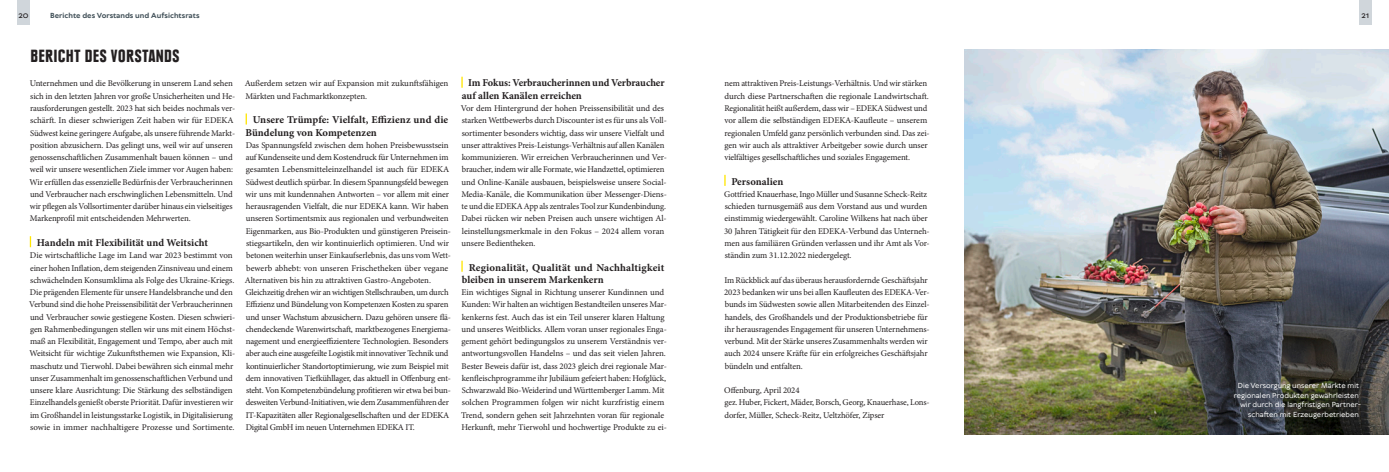
<style>
.page{position:relative;width:1389px;height:472px;background:#fff}
.page>*{position:absolute;margin:0;border:0;box-sizing:border-box;transform-origin:0 0}
.t1{font:900 condensed 17.5px "Plak Com";letter-spacing:.05em;color:#231f20}
.t2{font:700 10.5px/12.2px "Minion Pro";letter-spacing:.005em;color:#231f20}
.t3{font:8.75px/12.2px "Minion Pro";letter-spacing:-.015em;color:#231f20}
.t4{font:500 8.75px "TT Wellingtons";color:#231f20}
.t5{font:500 7px/9.6px "TT Wellingtons";color:#fff;text-align:right}
.t6{font:700 7px "TT Wellingtons";color:#425159}
</style>
<div class="page">
<img style="left:965px;top:50px;width:424px;height:384px">
<svg style="left:461px;top:77px;width:2px;height:11px"></svg>
<svg style="left:461px;top:260px;width:2px;height:11px"></svg>
<svg style="left:724px;top:175px;width:2px;height:11px"></svg>
<div style="left:1359px;top:0;width:13px;height:25px;background:#d0d6db"></div>
<div style="left:17px;top:0;width:13px;height:25px;background:#d0d6db"></div>
<p class="t4" style="left:18px;top:9px;width:12px">20</p>
<p class="t6" style="left:50px;top:10px;width:151px">Berichte des Vorstands und Aufsichtsrats</p>
<p class="t4" style="left:1362px;top:9px;width:9px">21</p>
<h1 class="t1" style="left:31px;top:46px;width:150px">BERICHT DES VORSTANDS</h1>
<p class="t3" style="left:30px;top:77px;width:207px">Unternehmen und die Bevölkerung in unserem Land sehen sich in den letzten Jahren vor große Unsicherheiten und He&shy;rausforderungen gestellt. 2023 hat sich beides nochmals ver&shy;schärft. In dieser schwierigen Zeit haben wir für EDEKA Südwest keine geringere Aufgabe, als unsere führende Markt&shy;position abzusichern. Das gelingt uns, weil wir auf unseren genossenschaftlichen Zusammenhalt bauen können – und weil wir unsere wesentlichen Ziele immer vor Augen haben:<br>Wir erfüllen das essenzielle Bedürfnis der Verbraucherinnen und Verbraucher nach erschwinglichen Lebensmitteln. Und wir pflegen als Vollsortimenter darüber hinaus ein vielseitiges Markenprofil mit entscheidenden Mehrwerten.</p>
<p class="t2" style="left:37px;top:236px;width:173px">Handeln mit Flexibilität und Weitsicht</p>
<p class="t3" style="left:29px;top:249px;width:207px">Die wirtschaftliche Lage im Land war 2023 bestimmt von einer hohen Inflation, dem steigenden Zinsniveau und einem schwächelnden Konsumklima als Folge des Ukraine-Kriegs.<br>Die prägenden Elemente für unsere Handelsbranche und den Verbund sind die hohe Preissensibilität der Verbraucherinnen und Verbraucher sowie gestiegene Kosten. Diesen schwieri&shy;gen Rahmenbedingungen stellen wir uns mit einem Höchst&shy;maß an Flexibilität, Engagement und Tempo, aber auch mit Weitsicht für wichtige Zukunftsthemen wie Expansion, Kli&shy;maschutz und Tierwohl. Dabei bewähren sich einmal mehr unser Zusammenhalt im genossenschaftlichen Verbund und unsere klare Ausrichtung: Die Stärkung des selbständigen Einzelhandels genießt oberste Priorität. Dafür investieren wir im Großhandel in leistungsstarke Logistik, in Digitalisierung sowie in immer nachhaltigere Prozesse und Sortimente.</p>
<p class="t3" style="left:245px;top:77px;width:205px">Außerdem setzen wir auf Expansion mit zukunftsfähigen<br>Märkten und Fachmarktkonzepten.</p>
<p class="t2" style="left:246px;top:113px;width:204px;text-indent:7px">Unsere Trümpfe: Vielfalt, Effizienz und die<br>Bündelung von Kompetenzen</p>
<p class="t3" style="left:245px;top:139px;width:208px">Das Spannungsfeld zwischen dem hohen Preisbewusstsein auf Kundenseite und dem Kostendruck für Unternehmen im gesamten Lebensmitteleinzelhandel ist auch für EDEKA Südwest deutlich spürbar. In diesem Spannungsfeld bewegen wir uns mit kundennahen Antworten – vor allem mit einer herausragenden Vielfalt, die nur EDEKA kann. Wir haben unseren Sortimentsmix aus regionalen und verbundweiten Eigenmarken, aus Bio-Produkten und günstigeren Preisein&shy;stiegsartikeln, den wir kontinuierlich optimieren. Und wir betonen weiterhin unser Einkaufserlebnis, das uns vom Wett&shy;bewerb abhebt: von unseren Frischetheken über vegane Alternativen bis hin zu attraktiven Gastro-Angeboten.<br>Gleichzeitig drehen wir an wichtigen Stellschrauben, um durch Effizienz und Bündelung von Kompetenzen Kosten zu sparen und unser Wachstum abzusichern. Dazu gehören unsere flä&shy;chendeckende Warenwirtschaft, marktbezogenes Energiema&shy;nagement und energieeffizientere Technologien. Besonders aber auch eine ausgefeilte Logistik mit innovativer Technik und kontinuierlicher Standortoptimierung, wie zum Beispiel mit dem innovativen Tiefkühllager, das aktuell in Offenburg ent&shy;steht. Von Kompetenzbündelung profitieren wir etwa bei bun&shy;desweiten Verbund-Initiativen, wie dem Zusammenführen der IT-Kapazitäten aller Regionalgesellschaften und der EDEKA Digital GmbH im neuen Unternehmen EDEKA IT.</p>
<p class="t2" style="left:462px;top:77px;width:204px;text-indent:6px">Im Fokus: Verbraucherinnen und Verbraucher auf allen Kanälen erreichen</p>
<p class="t3" style="left:461px;top:102px;width:207px">Vor dem Hintergrund der hohen Preissensibilität und des starken Wettbewerbs durch Discounter ist es für uns als Voll&shy;sortimenter besonders wichtig, dass wir unsere Vielfalt und unser attraktives Preis-Leistungs-Verhältnis auf allen Kanälen kommunizieren. Wir erreichen Verbraucherinnen und Ver&shy;braucher, indem wir alle Formate, wie Handzettel, optimieren und Online-Kanäle ausbauen, beispielsweise unsere Social-Media-Kanäle, die Kommunikation über Messenger-Diens&shy;te und die EDEKA App als zentrales Tool zur Kundenbindung.<br>Dabei rücken wir neben Preisen auch unsere wichtigen Al&shy;leinstellungsmerkmale in den Fokus – 2024 allem voran unsere Bedientheken.</p>
<p class="t2" style="left:462px;top:260px;width:204px;text-indent:7px">Regionalität, Qualität und Nachhaltigkeit bleiben in unserem Markenkern</p>
<p class="t3" style="left:461px;top:286px;width:207px">Ein wichtiges Signal in Richtung unserer Kundinnen und Kunden: Wir halten an wichtigen Bestandteilen unseres Mar&shy;kenkerns fest. Auch das ist ein Teil unserer klaren Haltung und unseres Weitblicks. Allem voran unser regionales Enga&shy;gement gehört bedingungslos zu unserem Verständnis ver&shy;antwortungsvollen Handelns – und das seit vielen Jahren.<br>Bester Beweis dafür ist, dass 2023 gleich drei regionale Mar&shy;kenfleischprogramme ihr Jubiläum gefeiert haben: Hofglück, Schwarzwald Bio-Weiderind und Württemberger Lamm. Mit solchen Programmen folgen wir nicht kurzfristig einem Trend, sondern gehen seit Jahrzehnten voran für regionale Herkunft, mehr Tierwohl und hochwertige Produkte zu ei-</p>
<p class="t3" style="left:724px;top:77px;width:207px">nem attraktiven Preis-Leistungs-Verhältnis. Und wir stärken durch diese Partnerschaften die regionale Landwirtschaft.<br>Regionalität heißt außerdem, dass wir – EDEKA Südwest und vor allem die selbständigen EDEKA-Kaufleute – unserem regionalen Umfeld ganz persönlich verbunden sind. Das zei&shy;gen wir auch als attraktiver Arbeitgeber sowie durch unser vielfältiges gesellschaftliches und soziales Engagement.</p>
<p class="t2" style="left:731px;top:175px;width:54px">Personalien</p>
<p class="t3" style="left:724px;top:188px;width:207px">Gottfried Knauerhase, Ingo Müller und Susanne Scheck-Reitz schieden turnusgemäß aus dem Vorstand aus und wurden einstimmig wiedergewählt. Caroline Wilkens hat nach über 30 Jahren Tätigkeit für den EDEKA-Verbund das Unterneh&shy;men aus familiären Gründen verlassen und ihr Amt als Vor&shy;ständin zum 31.12.2022 niedergelegt.</p>
<p class="t3" style="left:724px;top:273px;width:207px">Im Rückblick auf das überaus herausfordernde Geschäftsjahr 2023 bedanken wir uns bei allen Kaufleuten des EDEKA-Ver&shy;bunds im Südwesten sowie allen Mitarbeitenden des Einzel&shy;handels, des Großhandels und der Produktionsbetriebe für ihr herausragendes Engagement für unseren Unternehmens&shy;verbund. Mit der Stärke unseres Zusammenhalts werden wir auch 2024 unsere Kräfte für ein erfolgreiches Geschäftsjahr bündeln und entfalten.</p>
<p class="t3" style="left:724px;top:384px;width:207px">Offenburg, April 2024<br>gez. Huber, Fickert, Mäder, Borsch, Georg, Knauerhase, Lons&shy;dorfer, Müller, Scheck-Reitz, Ueltzhöfer, Zipser</p>
<p class="t5" style="left:1234px;top:380px;width:129px">Die Versorgung unserer Märkte mit regionalen Produkten gewährleisten wir durch die langfristigen Partner&shy;schaften mit Erzeugerbetrieben</p>
</div>
